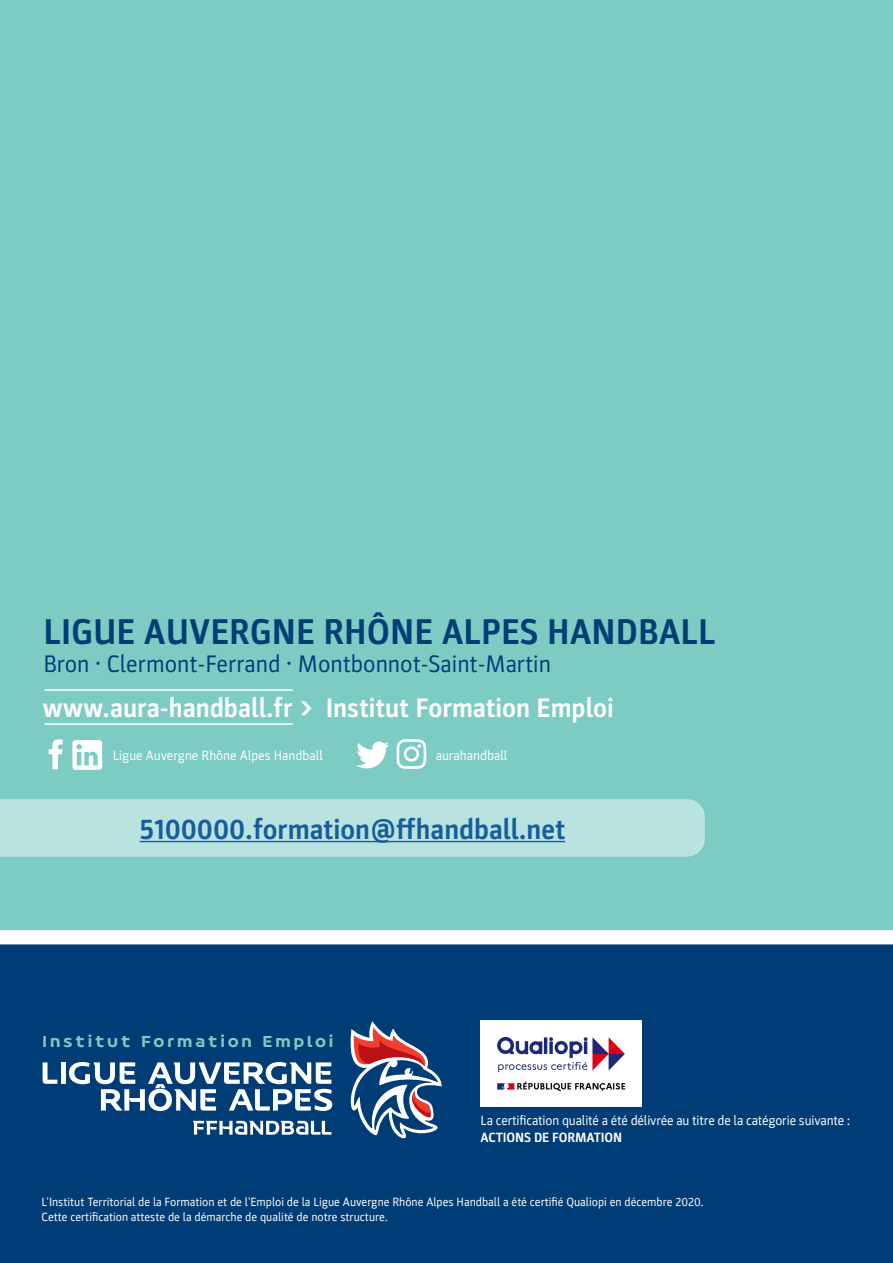
<style>
.page{position:relative;width:893px;height:1263px;background:#fff}
.page>*{position:absolute;margin:0;border:0;box-sizing:border-box;transform-origin:0 0}
.t1{font:700 36px "Parka";color:#003d76}
.t2{font:700 28.5px "Parka";color:#175d9e}
.t3{font:700 27px "Parka";color:#fff}
.t4{font:24px "Parka";color:#003d76}
.t5{font:15px "FF Hand";letter-spacing:.19em;color:#7dccc4}
.t6{font:13.5px "Parka";letter-spacing:-.01em;color:#fff}
.t7{font:700 13.5px "Parka";letter-spacing:-.01em;color:#fff}
.t8{font:12px/14.4px "Parka";color:#fff}
</style>
<div class="page">
<div style="left:0;top:0;width:893px;height:930px;background:#7dccc4"></div>
<div style="left:0;top:944px;width:893px;height:319px;background:#003d76"></div>
<hr style="left:45px;top:723px;width:248px;height:2px;background:#fff">
<hr style="left:45px;top:689px;width:248px;height:2px;background:#fff">
<svg style="left:49px;top:739px;width:14px;height:30px"></svg>
<svg style="left:356px;top:741px;width:33px;height:27px"></svg>
<svg style="left:397px;top:739px;width:29px;height:30px"></svg>
<div style="left:0;top:799px;width:705px;height:57px;background:#b9e3df"></div>
<hr style="left:140px;top:841px;width:425px;height:1px;background:#175d9e">
<svg style="left:72px;top:740px;width:30px;height:30px"></svg>
<img style="left:481px;top:1020px;width:161px;height:86px">
<svg style="left:350px;top:1021px;width:92px;height:117px"></svg>
<svg style="left:43px;top:1062px;width:14px;height:22px"></svg>
<hr style="left:61px;top:1062px;width:4px;height:22px;background:#fff">
<svg style="left:69px;top:1062px;width:263px;height:49px"></svg>
<svg style="left:193px;top:1121px;width:138px;height:14px"></svg>
<h1 class="t1" style="left:43px;top:612px;width:674px">LIGUE AUVERGNE RHÔNE ALPES HANDBALL</h1>
<h3 class="t4" style="left:43px;top:651px;width:509px">Bron • Clermont-Ferrand • Montbonnot-Saint-Martin</h3>
<h3 class="t3" style="left:43px;top:692px;width:573px">www.aura-handball.fr &gt; Institut Formation Emploi</h3>
<p class="t6" style="left:113px;top:748px;width:212px">Ligue Auvergne Rhône Alpes Handball</p>
<p class="t6" style="left:436px;top:747px;width:73px">aurahandball</p>
<h2 class="t2" style="left:140px;top:813px;width:427px">5100000.formation@ffhandball.net</h2>
<p class="t5" style="left:43px;top:1032px;width:292px">Institut Formation Emploi</p>
<p class="t6" style="left:480px;top:1113px;width:371px">La certification qualité a été délivrée au titre de la catégorie suivante :</p>
<p class="t7" style="left:480px;top:1129px;width:143px">ACTIONS DE FORMATION</p>
<p class="t8" style="left:41px;top:1195px;width:664px">L'Institut Territorial de la Formation et de l'Emploi de la Ligue Auvergne Rhône Alpes Handball a été certifié Qualiopi en décembre 2020.<br>Cette certification atteste de la démarche de qualité de notre structure.</p>
</div>
